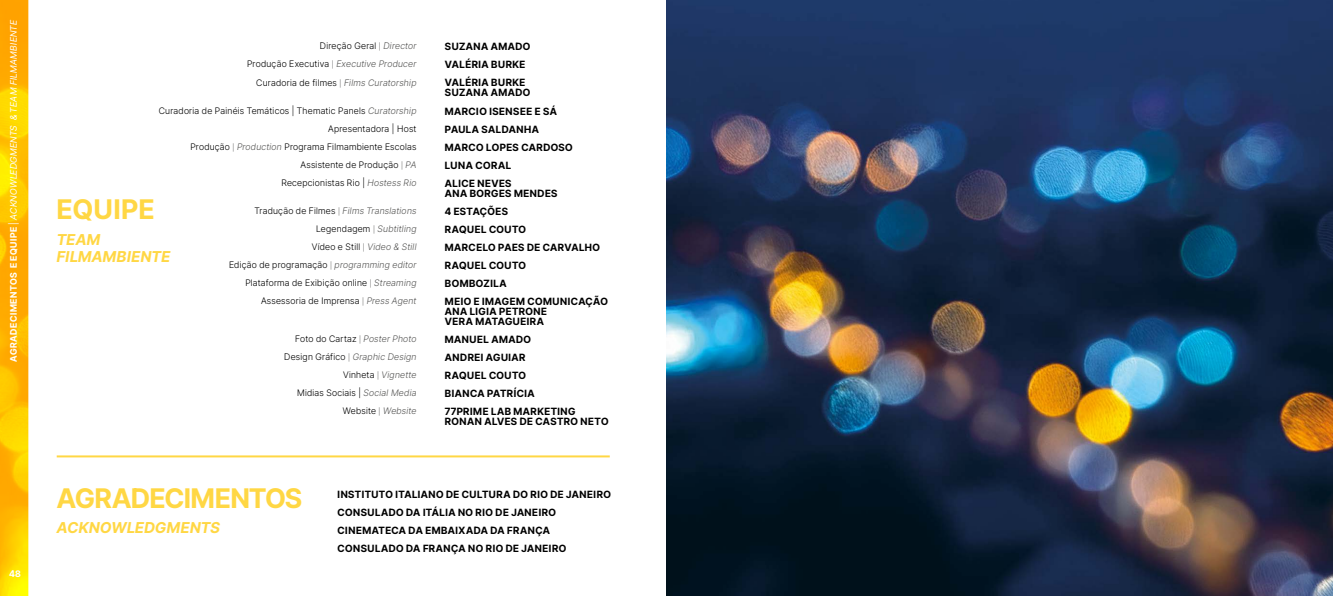
<style>
.page{position:relative;width:1333px;height:596px;background:#fff}
.page>*{position:absolute;margin:0;border:0;box-sizing:border-box;transform-origin:0 0}
.t1{font:700 27px "Inter Tight";color:#ffd744}
.t2{font:italic 700 15px/17px "Inter Tight";letter-spacing:.025em;color:#ffd744}
.t3{font:700 10px/18px "Inter Tight";letter-spacing:.05em;color:#000}
.t4{font:300 9px/18px "Inter Tight";letter-spacing:.03em;color:#000;text-align:right}
.t5{font:italic 9px "Inter Tight";letter-spacing:.045em;color:#fff}
.t6{font:700 9px "Inter Tight";color:#fff}
.s1{font-weight:700;font-style:normal}
.s2{font-style:normal}
.s3{font-size:7px;color:#575756}
.s4{font-style:italic;color:#575756}
</style>
<div class="page">
<svg style="left:0;top:0;width:28px;height:595px;background:#ffbe00"></svg>
<svg style="left:28px;top:0;width:29px;height:595px"></svg>
<hr style="left:57px;top:455px;width:552px;height:2px;background:#ffd744">
<img style="left:666px;top:0;width:666px;height:595px">
<p class="t5" style="left:7px;top:361px;width:343px;rotate:-90deg"><span class="s1">AGRADECIMENTOS E EQUIPE</span> <span class="s2">|</span> ACKNOWLEDGMENTS &amp; TEAM FILMAMBIENTE</p>
<p class="t6" style="left:9px;top:566px;width:13px">48</p>
<p class="t4" style="left:247px;top:37px;width:171px">Direção Geral <span class="s3">|</span> <span class="s4">Director<br></span>Produção Executiva <span class="s3">|</span> <span class="s4">Executive Producer<br></span>Curadoria de filmes <span class="s3">|</span> <span class="s4">Films Curatorship</span></p>
<p class="t4" style="left:159px;top:101px;width:259px">Curadoria de Painéis Temáticos | Thematic Panels <span class="s4">Curatorship </span>Apresentadora | Host<br>Produção <span class="s3">|</span> <span class="s4">Production</span> Programa Filmambiente Escolas Assistente de Produção <span class="s3">|</span> <span class="s4">PA<br></span>Recepcionistas Rio | <span class="s4">Hostess Rio</span></p>
<p class="t4" style="left:229px;top:201px;width:189px">Tradução de Filmes <span class="s3">|</span> <span class="s4">Films Translations </span>Legendagem <span class="s3">|</span> <span class="s4">Subtitling<br></span>Vídeo e Still <span class="s3">|</span> <span class="s4">Video &amp; Still<br></span>Edição de programação <span class="s3">|</span> <span class="s4">programming editor </span>Plataforma de Exibição online <span class="s3">|</span> <span class="s4">Streaming </span>Assessoria de Imprensa <span class="s3">|</span> <span class="s4">Press Agent</span></p>
<p class="t4" style="left:284px;top:329px;width:134px">Foto do Cartaz <span class="s3">|</span> <span class="s4">Poster Photo<br></span>Design Gráfico <span class="s3">|</span> <span class="s4">Graphic Design<br></span>Vinheta <span class="s3">|</span> <span class="s4">Vignette<br></span>Midias Sociais | <span class="s4">Social Media<br></span>Website <span class="s3">|</span> <span class="s4">Website</span></p>
<h1 class="t1" style="left:57px;top:189px;width:99px">EQUIPE</h1>
<h2 class="t2" style="left:57px;top:230px;width:115px">TEAM<br>FILMAMBIENTE</h2>
<p class="t3" style="left:445px;top:37px;width:87px">SUZANA AMADO<br>VALÉRIA BURKE<br>VALÉRIA BURKE</p>
<p class="t3" style="left:445px;top:83px;width:129px">SUZANA AMADO<br>MARCIO ISENSEE E SÁ<br>PAULA SALDANHA<br>MARCO LOPES CARDOSO<br>LUNA CORAL<br>ALICE NEVES</p>
<p class="t3" style="left:445px;top:183px;width:164px">ANA BORGES MENDES<br>4 ESTAÇÕES<br>RAQUEL COUTO<br>MARCELO PAES DE CARVALHO<br>RAQUEL COUTO<br>BOMBOZILA<br>MEIO E IMAGEM COMUNICAÇÃO</p>
<p class="t3" style="left:445px;top:305px;width:104px;line-height:10px">ANA LIGIA PETRONE<br>VERA MATAGUEIRA</p>
<p class="t3" style="left:445px;top:329px;width:132px">MANUEL AMADO<br>ANDREI AGUIAR<br>RAQUEL COUTO<br>BIANCA PATRÍCIA<br>77PRIME LAB MARKETING</p>
<p class="t3" style="left:445px;top:411px;width:165px">RONAN ALVES DE CASTRO NETO</p>
<h1 class="t1" style="left:57px;top:477px;width:247px">AGRADECIMENTOS</h1>
<h2 class="t2" style="left:57px;top:518px;width:165px">ACKNOWLEDGMENTS</h2>
<p class="t3" style="left:337px;top:485px;width:275px">INSTITUTO ITALIANO DE CULTURA DO RIO DE JANEIRO CONSULADO DA ITÁLIA NO RIO DE JANEIRO CINEMATECA DA EMBAIXADA DA FRANÇA CONSULADO DA FRANÇA NO RIO DE JANEIRO</p>
</div>
